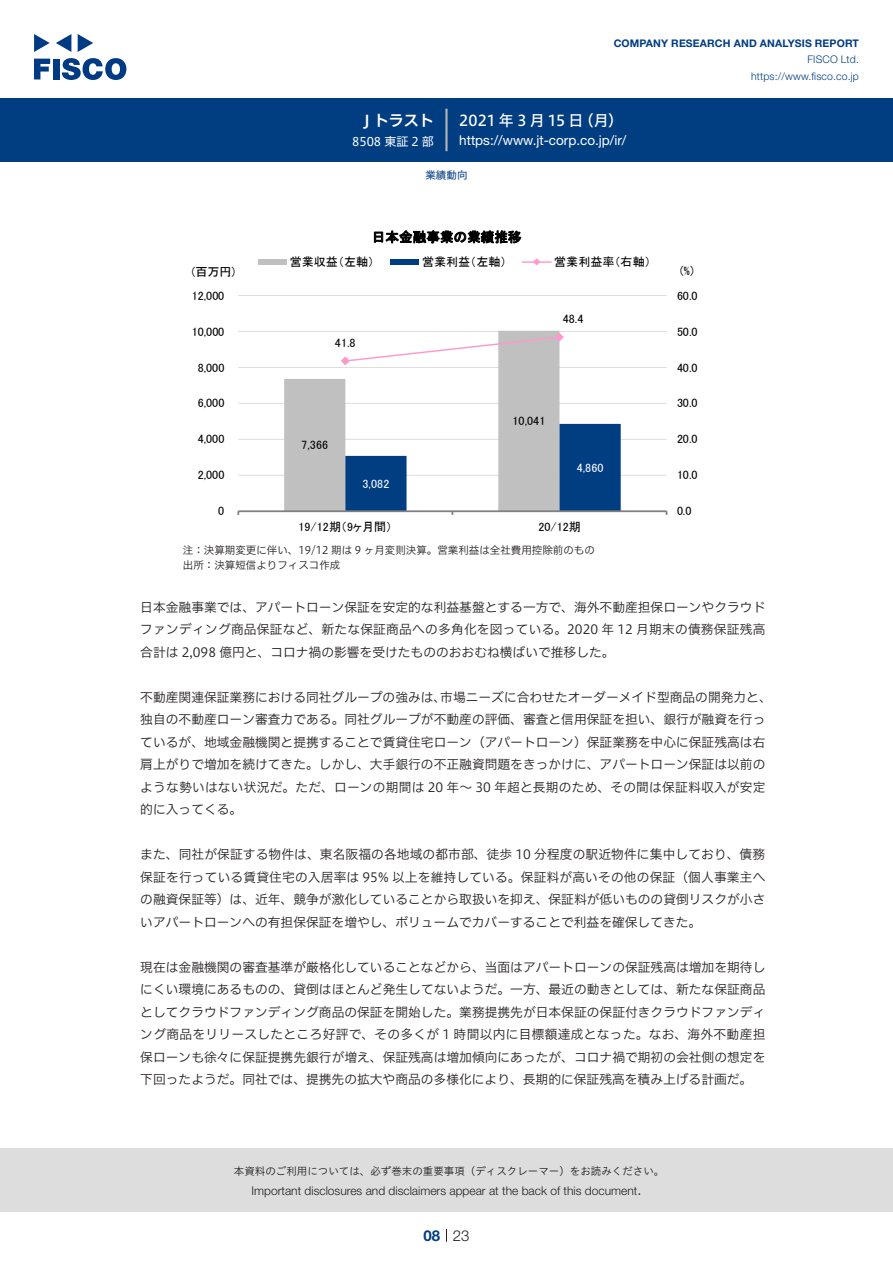
<style>
.page{position:relative;width:893px;height:1263px;background:#fff}
.page>*{position:absolute;margin:0;border:0;box-sizing:border-box;transform-origin:0 0}
.t1{font:15px "Hiragino UD Sans F Std N W5";color:#fff}
.t2{font:15px "Hiragino UD Sans F Std N W6";color:#fff}
.t3{font:300 15px "Helvetica Neue LT Std";color:#231f20}
.t4{font:700 15px "Helvetica Neue LT Std";color:#003d81}
.t5{font:13.5px "Helvetica Neue LT Std";color:#fff}
.t6{font:13.5px "MS P Gothic";letter-spacing:.01em;color:#000}
.本文3mm{font:12.75px/22.5px "Hiragino UD Sans F Std N W3";color:#231f20;text-align:justify}
.t7{font:12.15px "MS P Gothic";letter-spacing:-.005em;color:#000}
.t8{font:12px "MS P Gothic";color:#000}
.t9{font:300 12px "Helvetica Neue LT Std";color:#231f20}
.t10{font:12px "MS P Gothic";letter-spacing:.005em;color:#fff}
.t11{font:12px "Hiragino UD Sans F Std N W4";color:#fff}
.表組み基本スタイル{font:10.5px "Hiragino UD Sans F Std N W3";color:#231f20}
.t12{font:10.5px "Hiragino UD Sans Std W3";color:#231f20}
.t13{font:700 10.5px "Helvetica Neue LT Std";letter-spacing:.015em;color:#003d81}
.t14{font:300 10.5px/16.5px "Helvetica Neue LT Std";letter-spacing:.015em;color:#003d81;text-align:right}
.ヘッダー{font:10.5px "Hiragino UD Sans F Std N W4";color:#003d81}
</style>
<div class="page">
<div style="left:0;top:1148px;width:893px;height:64px;background:#ddd"></div>
<svg style="left:34px;top:59px;width:16px;height:20px"></svg>
<div style="left:53px;top:59px;width:6px;height:20px;background:#003a83"></div>
<svg style="left:62px;top:58px;width:64px;height:22px"></svg>
<svg style="left:34px;top:34px;width:16px;height:18px"></svg>
<svg style="left:78px;top:34px;width:15px;height:18px"></svg>
<svg style="left:56px;top:34px;width:15px;height:18px"></svg>
<div style="left:0;top:98px;width:893px;height:64px;background:#003d81"></div>
<hr style="left:445px;top:109px;width:3px;height:42px;background:#b5b5b6">
<svg style="left:446px;top:1229px;width:1px;height:13px"></svg>
<hr style="left:238px;top:475px;width:429px;height:1px;background:#ddd">
<hr style="left:238px;top:439px;width:429px;height:1px;background:#ddd">
<hr style="left:238px;top:403px;width:429px;height:1px;background:#ddd">
<hr style="left:238px;top:367px;width:429px;height:1px;background:#ddd">
<hr style="left:238px;top:331px;width:429px;height:1px;background:#ddd">
<hr style="left:238px;top:295px;width:429px;height:1px;background:#ddd">
<svg style="left:284px;top:331px;width:275px;height:179px"></svg>
<hr style="left:238px;top:510px;width:429px;height:2px;background:#808080">
<svg style="left:345px;top:424px;width:276px;height:91px"></svg>
<svg style="left:340px;top:332px;width:224px;height:34px"></svg>
<div style="left:258px;top:259px;width:29px;height:6px;background:#c0c0c0"></div>
<div style="left:390px;top:259px;width:29px;height:6px;background:#003d81"></div>
<hr style="left:522px;top:261px;width:29px;height:2px;background:#f9c">
<svg style="left:533px;top:258px;width:8px;height:7px"></svg>
<p class="t2" style="left:364px;top:109px;width:71px">J トラスト</p>
<p class="t11" style="left:352px;top:132px;width:83px">8508 東証 2 部</p>
<p class="t13" style="left:614px;top:37px;width:247px">COMPANY RESEARCH AND ANALYSIS REPORT</p>
<p class="t14" style="left:751px;top:51px;width:109px">FISCO Ltd. https://www.fisco.co j p.</p>
<p class="t1" style="left:459px;top:109px;width:126px">2021 年 3 月 15 日</p>
<p class="t1" style="left:579px;top:109px;width:46px">（月(</p>
<p class="t5" style="left:459px;top:132px;width:169px">h t t p s : / / w w w -j t. c o r p . c o j p. /i r/</p>
<p class="ヘッダー" style="left:425px;top:167px;width:43px">業績動向</p>
<p class="t6" style="left:372px;top:230px;width:151px">日本金融事業の業績推移</p>
<p class="t7" style="left:192px;top:265px;width:45px">(百万円(</p>
<p class="t8" style="left:290px;top:256px;width:86px">営業収益（左軸）</p>
<p class="t8" style="left:422px;top:256px;width:86px">営業利益（左軸）</p>
<p class="t8" style="left:554px;top:256px;width:98px">営業利益率（右軸(</p>
<p class="t7" style="left:680px;top:264px;width:15px">(%)</p>
<p class="t8" style="left:192px;top:289px;width:34px">12,000</p>
<p class="t8" style="left:677px;top:289px;width:22px">60.0</p>
<p class="t7" style="left:563px;top:313px;width:22px">48.4</p>
<p class="t7" style="left:192px;top:325px;width:34px">10,000</p>
<p class="t8" style="left:335px;top:337px;width:22px">41.8</p>
<p class="t7" style="left:677px;top:325px;width:22px">50.0</p>
<p class="t8" style="left:198px;top:361px;width:28px">8,000</p>
<p class="t8" style="left:677px;top:361px;width:22px">40.0</p>
<p class="t7" style="left:198px;top:397px;width:28px">6,000</p>
<p class="t7" style="left:677px;top:397px;width:22px">30.0</p>
<p class="t8" style="left:512px;top:415px;width:34px">10,041</p>
<p class="t8" style="left:198px;top:433px;width:28px">4,000</p>
<p class="t7" style="left:301px;top:439px;width:28px">7,366</p>
<p class="t8" style="left:677px;top:433px;width:22px">20.0</p>
<p class="t7" style="left:198px;top:469px;width:28px">2,000</p>
<p class="t10" style="left:362px;top:478px;width:28px">3,082</p>
<p class="t10" style="left:577px;top:462px;width:28px">4,860</p>
<p class="t7" style="left:677px;top:469px;width:22px">10.0</p>
<p class="t8" style="left:218px;top:505px;width:8px">0</p>
<p class="t8" style="left:677px;top:505px;width:16px">0.0</p>
<p class="t8" style="left:298px;top:520px;width:95px">19/12期 9（ヶ月間）</p>
<p class="t8" style="left:538px;top:520px;width:44px">20/12期</p>
<p class="表組み基本スタイル" style="left:183px;top:542px;width:414px">注：決算期変更に伴い、19/12 期は 9 ヶ月変則決算。営業利益は全社費用控除前のもの</p>
<p class="表組み基本スタイル" style="left:183px;top:557px;width:159px">出所：決算短信よりフィスコ作成</p>
<p class="本文3mm" style="left:140px;top:595px;width:627px">日本金融事業では、アパートローン保証を安定的な利益基盤とする一方で、海外不動産担保ローンやクラウドファンディング商品保証など、新たな保証商品への多角化を図っている。2020 年 12 月期末の債務保証残高合計は 2,098 億円と、コロナ禍の影響を受けたもののおおむね横ばいで推移した。</p>
<p class="本文3mm" style="left:440px;top:685px;width:333px">市場ニーズに合わせたオーダーメイド型商品の開発力と、</p>
<p class="本文3mm" style="left:140px;top:685px;width:627px;text-align:left">不動産関連保証業務における同社グループの強みは、<br>独自の不動産ローン審査力である。同社グループが不動産の評価、審査と信用保証を担い、銀行が融資を行っているが、地域金融機関と提携することで賃貸住宅ローン（アパートローン）保証業務を中心に保証残高は右肩上がりで増加を続けてきた。しかし、大手銀行の不正融資問題をきっかけに、アパートローン保証は以前のような勢いはない状況だ。ただ、ローンの期間は 20 年～ 30 年超と長期のため、その間は保証料収入が安定的に入ってくる。</p>
<p class="本文3mm" style="left:140px;top:842px;width:627px">また、同社が保証する物件は、東名阪福の各地域の都市部、徒歩 10 分程度の駅近物件に集中しており、債務保証を行っている賃貸住宅の入居率は 95% 以上を維持している。保証料が高いその他の保証（個人事業主への融資保証等）は、近年、競争が激化していることから取扱いを抑え、保証料が低いものの貸倒リスクが小さいアパートローンへの有担保保証を増やし、ボリュームでカバーすることで利益を確保してきた。</p>
<p class="本文3mm" style="left:140px;top:955px;width:627px">現在は金融機関の審査基準が厳格化していることなどから、当面はアパートローンの保証残高は増加を期待しにくい環境にあるものの、貸倒はほとんど発生してないようだ。一方、最近の動きとしては、新たな保証商品としてクラウドファンディング商品の保証を開始した。業務提携先が日本保証の保証付きクラウドファンディング商品をリリースしたところ好評で、その多くが 1 時間以内に目標額達成となった。なお、海外不動産担保ローンも徐々に保証提携先銀行が増え、保証残高は増加傾向にあったが、コロナ禍で期初の会社側の想定を下回ったようだ。同社では、提携先の拡大や商品の多様化により、長期的に保証残高を積み上げる計画だ。</p>
<p class="t12" style="left:234px;top:1163px;width:432px">本資料のご利用については、必ず巻末の重要事項（ディスクレーマー）をお読みください。</p>
<p class="t3" style="left:637px;top:1180px;width:6px">.</p>
<p class="t9" style="left:251px;top:1183px;width:387px">Important disclosures and disclaimers appear at the back of this document</p>
<p class="t4" style="left:423px;top:1226px;width:18px">08</p>
<p class="t3" style="left:453px;top:1226px;width:18px">23</p>
</div>
